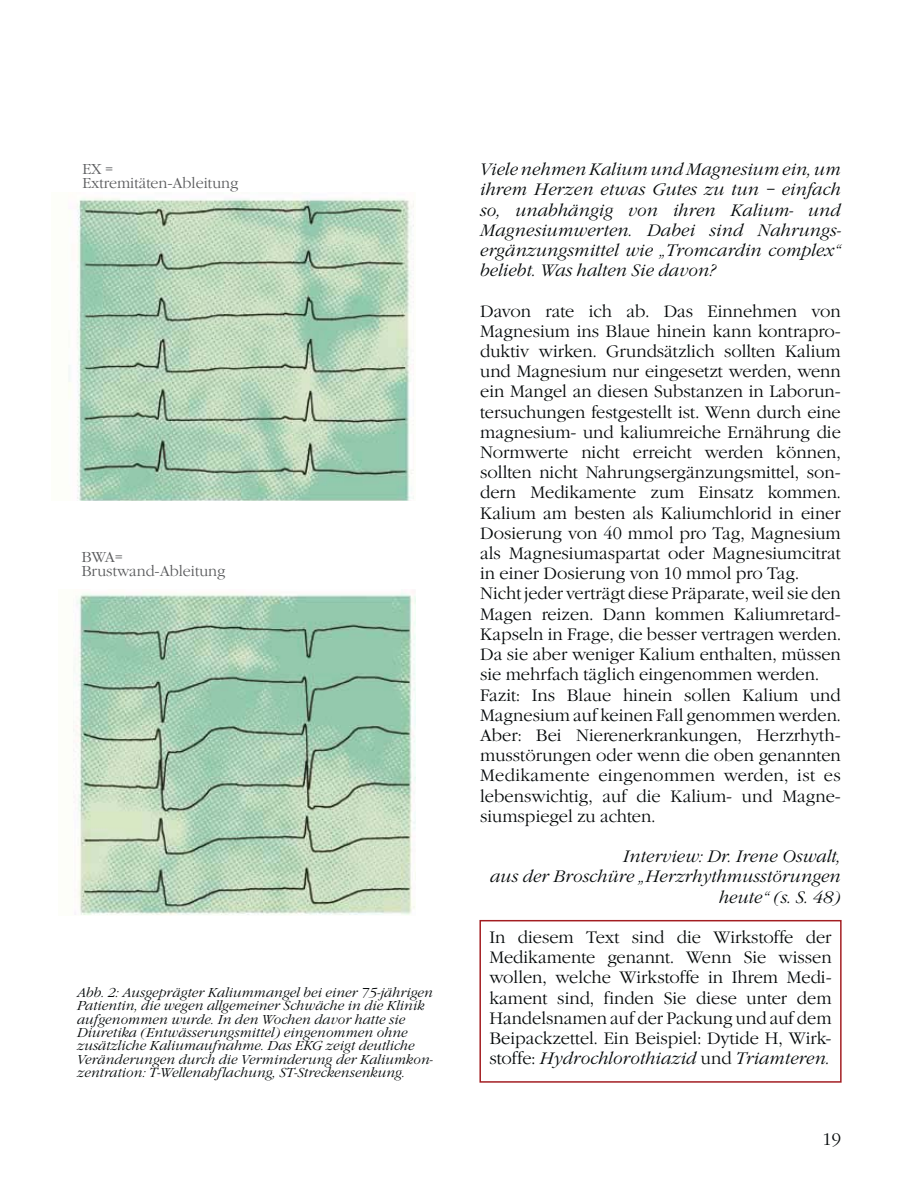
<style>
.page{position:relative;width:918px;height:1188px;background:#fff}
.page>*{position:absolute;margin:0;border:0;box-sizing:border-box;transform-origin:0 0}
.t1{font:300 17.25px/20.2px "Garamond EF";color:#040809}
.t2{font:italic 300 17.25px/20.2px "Garamond EF";color:#040809;text-align:justify}
.t3{font:300 15px/13.5px "Garamond EF";color:#58595b}
.t4{font:italic 300 13.5px/13.5px "Garamond EF";color:#040809}
.s1{font-style:italic}
</style>
<div class="page">
<img style="left:68px;top:198px;width:346px;height:302px">
<img style="left:73px;top:593px;width:342px;height:322px">
<div style="left:479px;top:920px;width:363px;height:163px;border:1px solid #a31d21"></div>
<p class="t3" style="left:82px;top:164px;width:158px">EX =<br>Extremitäten-Ableitung</p>
<p class="t3" style="left:81px;top:551px;width:146px">BWA=<br>Brustwand-Ableitung</p>
<p class="t4" style="left:77px;top:987px;width:357px">Abb. 2: Ausgeprägter Kaliummangel bei einer 75-jährigen Patientin, die wegen allgemeiner Schwäche in die Klinik aufgenommen wurde. In den Wochen davor hatte sie Diuretika (Entwässerungsmittel) eingenommen ohne zusätzliche Kaliumaufnahme. Das EKG zeigt deutliche Veränderungen durch die Verminderung der Kaliumkon&shy;zentration: T-Wellenabflachung, ST-Streckensenkung.</p>
<p class="t2" style="left:480px;top:161px;width:362px">Viele nehmen Kalium und Magnesium ein, um ihrem Herzen etwas Gutes zu tun – einfach so, unabhängig von ihren Kalium- und Magnesiumwerten. Dabei sind Nahrungs&shy;ergänzungsmittel wie „Tromcardin complex“ beliebt. Was halten Sie davon?</p>
<p class="t1" style="left:480px;top:302px;width:362px">Davon rate ich ab. Das Einnehmen von Ma gnesium ins Blaue hinein kann kontrapro&shy;duktiv wirken. Grundsätzlich sollten Kalium und Magnesium nur eingesetzt werden, wenn ein Mangel an diesen Substanzen in Laborun&shy;tersuchungen festgestellt ist. Wenn durch eine magnesium- und kaliumreiche Ernährung die Normwerte nicht erreicht werden können, sollten nicht Nahrungsergänzungsmittel, son - dern Medikamente zum Einsatz kommen.<br>Kalium am besten als Kaliumchlorid in einer Dosierung von 40 mmol pro Tag, Magnesium als Magnesiumaspartat oder Magnesiumcitrat in einer Dosierung von 10 mmol pro Tag.<br>Nicht jeder verträgt diese Präparate, weil sie den Magen reizen. Dann kommen Kaliumretard-Kapseln in Frage, die besser vertragen werden.<br>Da sie aber weniger Kalium enthalten, müssen sie mehrfach täglich eingenommen werden.<br>Fazit: Ins Blaue hinein sollen Kalium und Magnesium auf keinen Fall genommen werden.<br>Aber: Bei Nierenerkrankungen, Herzrhyth&shy;musstörungen oder wenn die oben genannten Medikamente eingenommen werden, ist es lebenswichtig, auf die Kalium- und Magne&shy;siumspiegel zu achten.</p>
<p class="t2" style="left:490px;top:848px;width:352px;text-align:right">Interview: Dr. Irene Oswalt,<br>aus der Broschüre „Herzrhythmusstörungen heute“ (s. S. 48)</p>
<p class="t1" style="left:489px;top:928px;width:344px;text-align:justify">In diesem Text sind die Wirkstoffe der Medikamente genannt. Wenn Sie wissen wollen, welche Wirkstoffe in Ihrem Medi&shy;kament sind, finden Sie diese unter dem Handelsnamen auf der Packung und auf dem Beipackzettel. Ein Beispiel: Dytide H, Wirk&shy;stoffe: <span class="s1">Hydrochlorothiazid</span> und <span class="s1">Triamteren.</span></p>
<p class="t1" style="left:823px;top:1130px;width:20px">19</p>
</div>
